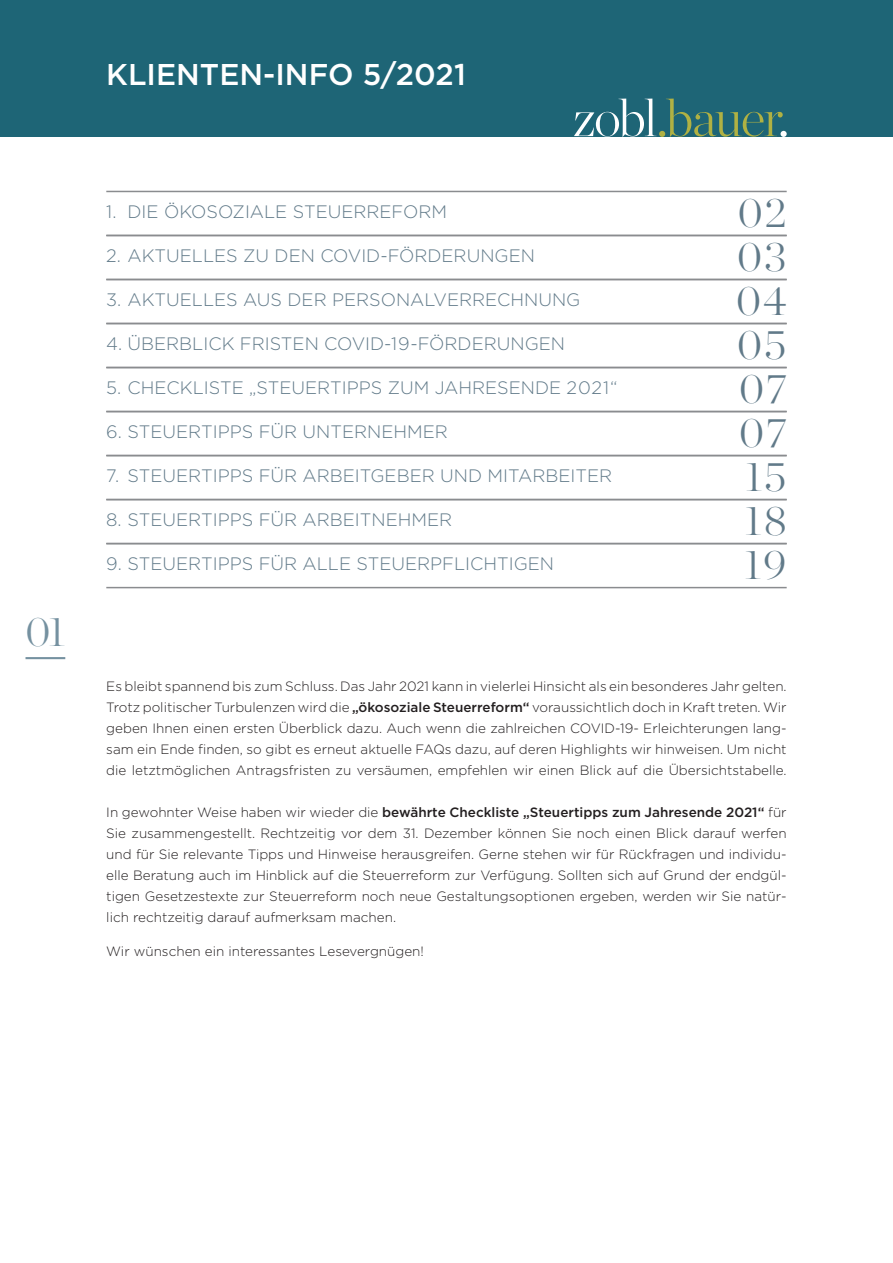
<style>
.page{position:relative;width:893px;height:1263px;background:#fff}
.page>*{position:absolute;margin:0;border:0;box-sizing:border-box;transform-origin:0 0}
.t1{font:200 42px "Chronicle Display";letter-spacing:.05em;color:#617a89}
.t2{font:200 42px "Chronicle Display";color:#7591a0}
.t3{font:500 30px "Gotham";color:#fff}
.t4{font:300 18px "Gotham";color:#617a89}
.Copy_Abstand_7{font:300 13.5px/21px "Gotham";color:#231f20;text-align:justify}
.Copy{font:300 13.5px/21px "Gotham";color:#231f20;text-align:justify}
.s1{font-weight:500}
</style>
<div class="page">
<div style="left:0;top:0;width:893px;height:136px;background:#1e6576"></div>
<svg style="left:574px;top:99px;width:209px;height:38px"></svg>
<div style="left:780px;top:131px;width:7px;height:6px;background:#fff;border-radius:50%"></div>
<hr style="left:26px;top:657px;width:39px;height:2px;background:#7591a0">
<hr style="left:106px;top:191px;width:681px;height:1px;background:#8a8c8f">
<hr style="left:106px;top:235px;width:681px;height:1px;background:#8a8c8f">
<hr style="left:106px;top:279px;width:681px;height:1px;background:#8a8c8f">
<hr style="left:106px;top:323px;width:681px;height:1px;background:#8a8c8f">
<hr style="left:106px;top:367px;width:681px;height:1px;background:#8a8c8f">
<hr style="left:106px;top:411px;width:681px;height:1px;background:#8a8c8f">
<hr style="left:106px;top:455px;width:681px;height:1px;background:#8a8c8f">
<hr style="left:106px;top:499px;width:681px;height:1px;background:#8a8c8f">
<hr style="left:106px;top:543px;width:681px;height:1px;background:#8a8c8f">
<hr style="left:106px;top:587px;width:681px;height:1px;background:#8a8c8f">
<h2 class="t3" style="left:106px;top:55px;width:361px">KLIENTEN-INFO 5/2021</h2>
<h1 class="t2" style="left:26px;top:600px;width:41px">01</h1>
<p class="t4" style="left:106px;top:200px;width:342px">1. DIE ÖKOSOZIALE STEUERREFORM</p>
<p class="t1" style="left:738px;top:180px;width:51px">02</p>
<p class="t4" style="left:106px;top:244px;width:430px">2. AKTUELLES ZU DEN COVID-FÖRDERUNGEN</p>
<p class="t1" style="left:737px;top:224px;width:51px">03</p>
<p class="t4" style="left:106px;top:288px;width:476px">3. AKTUELLES AUS DER PERSONALVERRECHNUNG</p>
<p class="t1" style="left:736px;top:268px;width:52px">04</p>
<p class="t4" style="left:106px;top:332px;width:460px">4. ÜBERBLICK FRISTEN COVID-19-FÖRDERUNGEN</p>
<p class="t1" style="left:737px;top:312px;width:51px">05</p>
<p class="t4" style="left:106px;top:376px;width:513px">5. CHECKLISTE „STEUERTIPPS ZUM JAHRESENDE 2021“</p>
<p class="t1" style="left:739px;top:356px;width:49px">07</p>
<p class="t4" style="left:106px;top:420px;width:343px">6. STEUERTIPPS FÜR UNTERNEHMER</p>
<p class="t1" style="left:739px;top:400px;width:49px">07</p>
<p class="t4" style="left:106px;top:464px;width:507px">7. STEUERTIPPS FÜR ARBEITGEBER UND MITARBEITER</p>
<p class="t1" style="left:746px;top:444px;width:42px">15</p>
<p class="t4" style="left:106px;top:508px;width:347px">8. STEUERTIPPS FÜR ARBEITNEHMER</p>
<p class="t1" style="left:745px;top:488px;width:43px">18</p>
<p class="t4" style="left:106px;top:552px;width:449px">9. STEUERTIPPS FÜR ALLE STEUERPFLICHTIGEN</p>
<p class="t1" style="left:745px;top:532px;width:43px">19</p>
<p class="Copy" style="left:106px;top:675px;width:682px">Es bleibt spannend bis zum Schluss. Das Jahr 2021 kann in vielerlei Hinsicht als ein besonderes Jahr gelten.<br>Trotz politischer Turbulenzen wird die <span class="s1">„ökosoziale Steuerreform“</span> voraussichtlich doch in Kraft treten. Wir geben Ihnen einen ersten Überblick dazu. Auch wenn die zahlreichen COVID-19- Erleichterungen lang&shy;sam ein Ende finden, so gibt es erneut aktuelle FAQs dazu, auf deren Highlights wir hinweisen. Um nicht die letztmöglichen Antragsfristen zu versäumen, empfehlen wir einen Blick auf die Übersichtstabelle.</p>
<p class="Copy_Abstand_7" style="left:106px;top:801px;width:682px">In gewohnter Weise haben wir wieder die <span class="s1">bewährte Checkliste „Steuertipps zum Jahresende 2021“</span> für Sie zusammengestellt. Rechtzeitig vor dem 31. Dezember können Sie noch einen Blick darauf werfen und für Sie relevante Tipps und Hinweise herausgreifen. Gerne stehen wir für Rückfragen und individu&shy;elle Beratung auch im Hinblick auf die Steuerreform zur Verfügung. Sollten sich auf Grund der endgül&shy;tigen Gesetzestexte zur Steuerreform noch neue Gestaltungsoptionen ergeben, werden wir Sie natür&shy;lich rechtzeitig darauf aufmerksam machen.</p>
<p class="Copy_Abstand_7" style="left:106px;top:940px;width:319px">Wir wünschen ein interessantes Lesevergnügen!</p>
</div>
